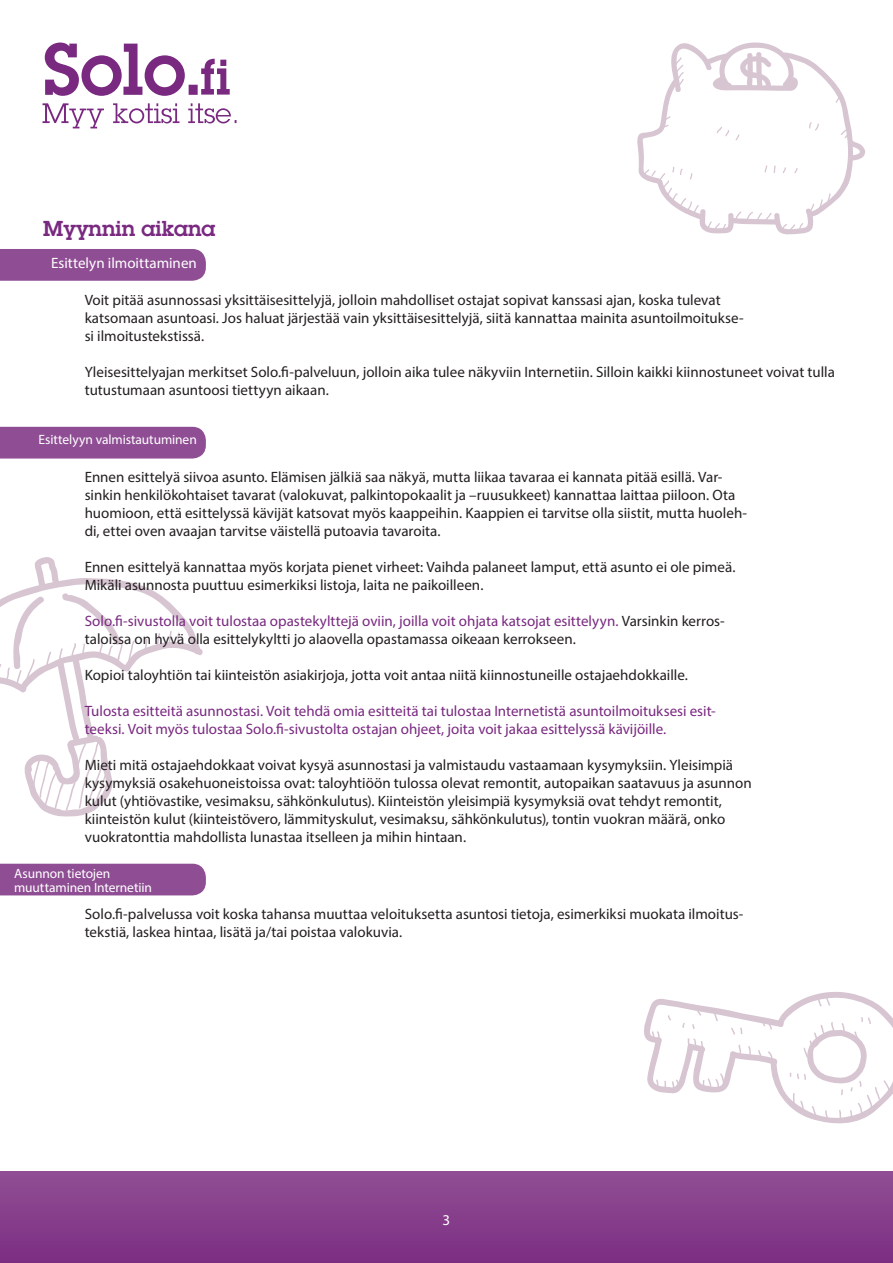
<style>
.page{position:relative;width:893px;height:1263px;background:#fff}
.page>*{position:absolute;margin:0;border:0;box-sizing:border-box;transform-origin:0 0}
.t1{font:600 21px "Lubalin Graph LT";color:#792980}
.t2{font:15px/18px "Myriad Pro";color:#231f20}
.t3{font:15px/18px "Myriad Pro";color:#792980}
.t4{font:15px "Myriad Pro";color:#fff}
.t5{font:13.5px/13.5px "Myriad Pro";letter-spacing:-.005em;color:#fff}
.s1{color:#792980}
</style>
<div class="page">
<svg style="left:43px;top:43px;width:194px;height:85px"></svg>
<div style="left:0;top:1171px;width:893px;height:92px;background:linear-gradient(to bottom,#904f94,#7c2e83)"></div>
<svg style="left:637px;top:42px;width:228px;height:193px"></svg>
<svg style="left:0;top:557px;width:203px;height:260px"></svg>
<svg style="left:644px;top:992px;width:249px;height:132px"></svg>
<div style="left:0;top:427px;width:206px;height:31px;background:#8f4e94"></div>
<div style="left:0;top:864px;width:206px;height:31px;background:#8f4e94"></div>
<div style="left:0;top:249px;width:206px;height:32px;background:#8f4e94"></div>
<p class="t1" style="left:43px;top:215px;width:174px">Myynnin aikana</p>
<p class="t4" style="left:51px;top:253px;width:147px">Esittelyn ilmoittaminen</p>
<p class="t2" style="left:85px;top:290px;width:661px">Voit pitää asunnossasi yksittäisesittelyjä, jolloin mahdolliset ostajat sopivat kanssasi ajan, koska tulevat katsomaan asuntoasi. Jos haluat järjestää vain yksittäisesittelyjä, siitä kannattaa mainita asuntoilmoitukse&shy;si ilmoitustekstissä.</p>
<p class="t2" style="left:85px;top:362px;width:752px">Yleisesittelyajan merkitset Solo.fi-palveluun, jolloin aika tulee näkyviin Internetiin. Silloin kaikki kiinnostuneet voivat tulla tutustumaan asuntoosi tiettyyn aikaan.</p>
<p class="t5" style="left:39px;top:433px;width:160px">Esittelyyn valmistautuminen</p>
<p class="t2" style="left:85px;top:468px;width:664px">Ennen esittelyä siivoa asunto. Elämisen jälkiä saa näkyä, mutta liikaa tavaraa ei kannata pitää esillä. Var&shy;sinkin henkilökohtaiset tavarat (valokuvat, palkintopokaalit ja –ruusukkeet) kannattaa laittaa piiloon. Ota huomioon, että esittelyssä kävijät katsovat myös kaappeihin. Kaappien ei tarvitse olla siistit, mutta huoleh&shy;di, ettei oven avaajan tarvitse väistellä putoavia tavaroita.</p>
<p class="t2" style="left:85px;top:558px;width:652px">Ennen esittelyä kannattaa myös korjata pienet virheet: Vaihda palaneet lamput, että asunto ei ole pimeä.<br>Mikäli asunnosta puuttuu esimerkiksi listoja, laita ne paikoilleen.</p>
<p class="t2" style="left:85px;top:612px;width:641px"><span class="s1">Solo.fi-sivustolla voit tulostaa opastekylttejä oviin, joilla voit ohjata katsojat esittelyyn.</span> Varsinkin kerros&shy;taloissa on hyvä olla esittelykyltti jo alaovella opastamassa oikeaan kerrokseen.</p>
<p class="t2" style="left:85px;top:666px;width:605px">Kopioi taloyhtiön tai kiinteistön asiakirjoja, jotta voit antaa niitä kiinnostuneille ostajaehdokkaille.</p>
<p class="t3" style="left:85px;top:702px;width:633px">Tulosta esitteitä asunnostasi. Voit tehdä omia esitteitä tai tulostaa Internetistä asuntoilmoituksesi esit&shy;teeksi. Voit myös tulostaa Solo.fi-sivustolta ostajan ohjeet, joita voit jakaa esittelyssä kävijöille.</p>
<p class="t2" style="left:85px;top:756px;width:668px">Mieti mitä ostajaehdokkaat voivat kysyä asunnostasi ja valmistaudu vastaamaan kysymyksiin. Yleisimpiä kysymyksiä osakehuoneistoissa ovat: taloyhtiöön tulossa olevat remontit, autopaikan saatavuus ja asunnon kulut (yhtiövastike, vesimaksu, sähkönkulutus). Kiinteistön yleisimpiä kysymyksiä ovat tehdyt remontit, kiinteistön kulut (kiinteistövero, lämmityskulut, vesimaksu, sähkönkulutus), tontin vuokran määrä, onko vuokratonttia mahdollista lunastaa itselleen ja mihin hintaan.</p>
<p class="t5" style="left:14px;top:867px;width:139px">Asunnon tietojen muuttaminen Internetiin</p>
<p class="t2" style="left:85px;top:905px;width:660px">Solo.fi-palvelussa voit koska tahansa muuttaa veloituksetta asuntosi tietoja, esimerkiksi muokata ilmoitus&shy;tekstiä, laskea hintaa, lisätä ja/tai poistaa valokuvia.</p>
<p class="t4" style="left:443px;top:1211px;width:9px">3</p>
</div>
